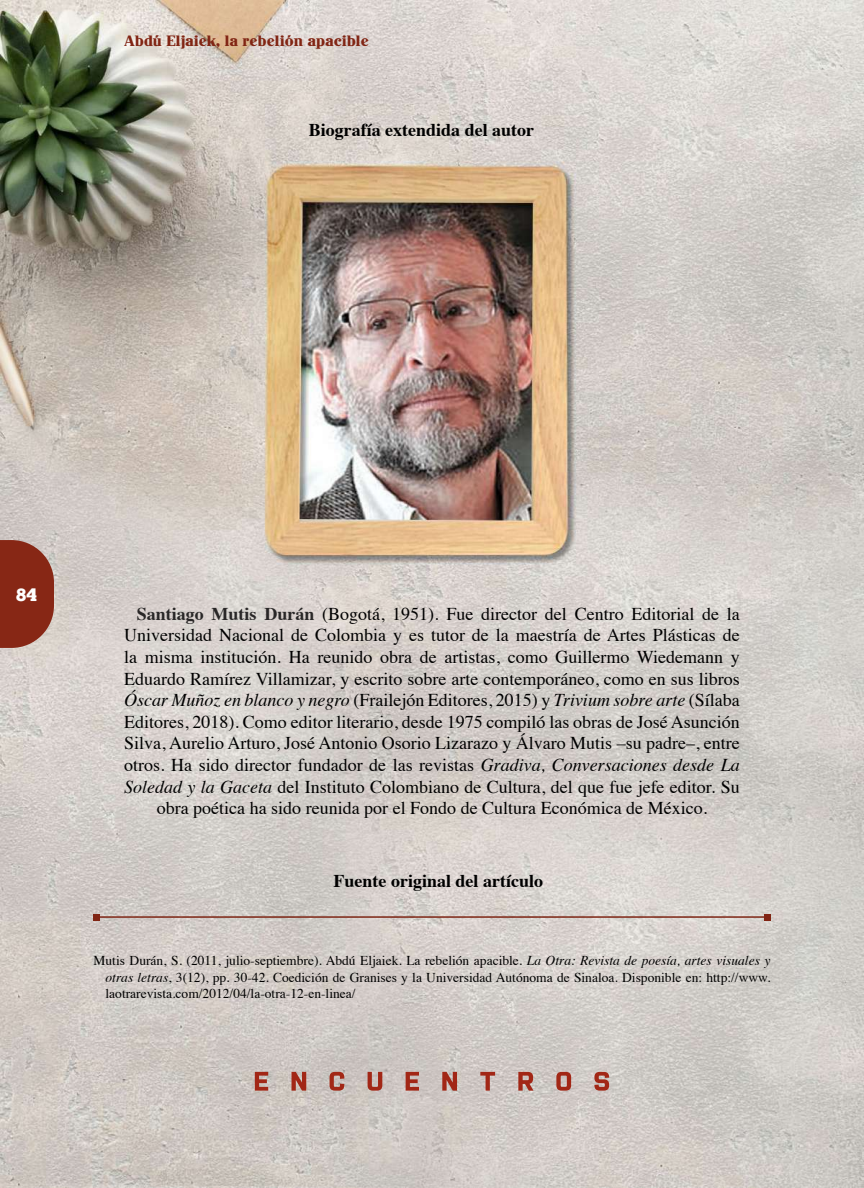
<style>
.page{position:relative;width:864px;height:1188px;background:#fff}
.page>*{position:absolute;margin:0;border:0;box-sizing:border-box;transform-origin:0 0}
.t1{font:18px "Times";color:#000}
.t2{font:italic 18px "Times";color:#000}
.t3{font:700 18px "Times";color:#000}
.t4{font:18px "Chunk Five Ex";color:#fff}
.t5{font:500 15px "John Hancock CP";color:#812514}
.t6{font:13.5px/16.2px "Times";color:#000;text-align:justify}
.s1{font-weight:700;color:#292727}
.s2{font-style:normal}
.s3{font-style:italic}
</style>
<div class="page">
<img style="left:0;top:0;width:864px;height:1188px">
<svg style="left:0;top:540px;width:54px;height:108px;background:#913d2d"></svg>
<svg style="left:255px;top:1072px;width:13px;height:19px"></svg>
<svg style="left:292px;top:1072px;width:14px;height:19px"></svg>
<svg style="left:330px;top:1072px;width:14px;height:19px"></svg>
<svg style="left:368px;top:1072px;width:14px;height:19px"></svg>
<svg style="left:406px;top:1072px;width:13px;height:19px"></svg>
<svg style="left:442px;top:1072px;width:15px;height:19px"></svg>
<svg style="left:480px;top:1072px;width:15px;height:19px"></svg>
<svg style="left:518px;top:1072px;width:15px;height:19px"></svg>
<svg style="left:556px;top:1072px;width:15px;height:19px"></svg>
<svg style="left:594px;top:1072px;width:15px;height:19px"></svg>
<hr style="left:94px;top:916px;width:676px;height:2px;background:#7d2514">
<svg style="left:94px;top:914px;width:6px;height:6px"></svg>
<svg style="left:764px;top:914px;width:6px;height:6px"></svg>
<p class="t5" style="left:124px;top:32px;width:246px">Abdú Eljaiek, la rebelión apacible</p>
<p class="t3" style="left:309px;top:113px;width:227px">Biografía extendida del autor</p>
<p class="t4" style="left:16px;top:581px;width:22px">84</p>
<p class="t1" style="left:137px;top:597px;width:604px"><span class="s1">Santiago Mutis Durán</span> (Bogotá, 1951). Fue director del Centro Editorial de la</p>
<p class="t1" style="left:124px;top:618px;width:617px">Universidad Nacional de Colombia y es tutor de la maestría de Artes Plásticas de</p>
<p class="t1" style="left:124px;top:640px;width:617px">la misma institución. Ha reunido obra de artistas, como Guillermo Wiedemann y</p>
<p class="t1" style="left:124px;top:662px;width:617px">Eduardo Ramírez Villamizar, y escrito sobre arte contemporáneo, como en sus libros</p>
<p class="t2" style="left:124px;top:684px;width:617px">Óscar Muñoz en blanco y negro <span class="s2">(Frailejón Editores, 2015) y</span> Trivium sobre arte <span class="s2">(Sílaba</span></p>
<p class="t1" style="left:124px;top:705px;width:617px">Editores, 2018). Como editor literario, desde 1975 compiló las obras de José Asunción</p>
<p class="t1" style="left:124px;top:726px;width:617px">Silva, Aurelio Arturo, José Antonio Osorio Lizarazo y Álvaro Mutis –su padre–, entre</p>
<p class="t1" style="left:124px;top:748px;width:617px">otros. Ha sido director fundador de las revistas <span class="s3">Gradiva, Conversaciones desde La</span></p>
<p class="t1" style="left:124px;top:770px;width:617px"><span class="s3">Soledad y la Gaceta</span> del Instituto Colombiano de Cultura, del que fue jefe editor. Su</p>
<p class="t1" style="left:157px;top:791px;width:552px">obra poética ha sido reunida por el Fondo de Cultura Económica de México.</p>
<p class="t3" style="left:334px;top:864px;width:211px">Fuente original del artículo</p>
<p class="t6" style="left:106px;top:952px;width:666px;text-indent:-12px">Mutis Durán, S. (2011, julio-septiembre). Abdú Eljaiek. La rebelión apacible. <span class="s3">La Otra: Revista de poesía, artes visuales y otras letras</span>, 3(12), pp. 30-42. Coedición de Granises y la Universidad Autónoma de Sinaloa. Disponible en: http://www. laotrarevista.com/2012/04/la-otra-12-en-linea/</p>
</div>
